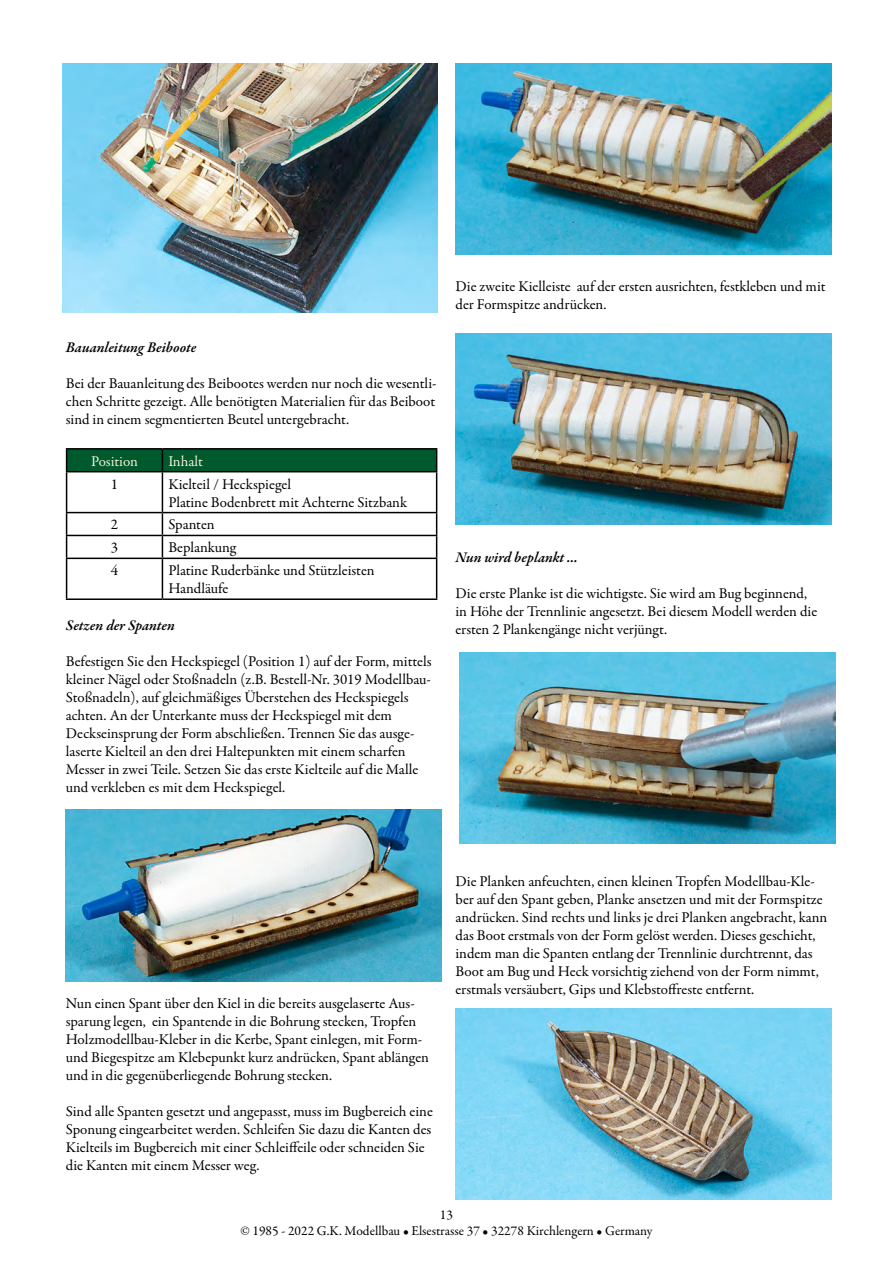
<style>
.page{position:relative;width:893px;height:1263px;background:#fff}
.page>*{position:absolute;margin:0;border:0;box-sizing:border-box;transform-origin:0 0}
.t1{font:15px/18px "Garamond Premr Pro";color:#000}
.t2{font:italic 600 15px "Garamond Premr Pro";color:#000}
.t3{font:15px "Garamond Premr Pro";color:#f6efd7}
.t4{font:13.5px/16.2px "Garamond Premr Pro";color:#000;text-align:center}
</style>
<div class="page">
<img style="left:62px;top:64px;width:375px;height:249px">
<hr style="left:66px;top:448px;width:96px;height:2px;background:#000">
<hr style="left:162px;top:448px;width:275px;height:2px;background:#000">
<div style="left:66px;top:449px;width:371px;height:22px;background:#005a2d"></div>
<hr style="left:66px;top:471px;width:96px;height:1px;background:#000">
<hr style="left:66px;top:472px;width:1px;height:40px;background:#000">
<hr style="left:162px;top:471px;width:275px;height:1px;background:#000">
<hr style="left:162px;top:472px;width:1px;height:40px;background:#000">
<hr style="left:436px;top:472px;width:1px;height:40px;background:#000">
<hr style="left:66px;top:512px;width:96px;height:1px;background:#000">
<hr style="left:162px;top:512px;width:275px;height:1px;background:#000">
<hr style="left:66px;top:535px;width:96px;height:1px;background:#000">
<svg style="left:66px;top:513px;width:1px;height:45px"></svg>
<hr style="left:162px;top:535px;width:275px;height:1px;background:#000">
<svg style="left:162px;top:513px;width:1px;height:45px"></svg>
<svg style="left:436px;top:513px;width:1px;height:45px"></svg>
<hr style="left:66px;top:558px;width:96px;height:1px;background:#000">
<hr style="left:66px;top:559px;width:1px;height:39px;background:#000">
<hr style="left:162px;top:558px;width:275px;height:1px;background:#000">
<hr style="left:162px;top:559px;width:1px;height:39px;background:#000">
<hr style="left:436px;top:559px;width:1px;height:39px;background:#000">
<hr style="left:66px;top:598px;width:96px;height:2px;background:#000">
<hr style="left:162px;top:598px;width:275px;height:2px;background:#000">
<img style="left:66px;top:809px;width:376px;height:172px">
<img style="left:456px;top:334px;width:375px;height:190px">
<img style="left:459px;top:653px;width:376px;height:190px">
<img style="left:456px;top:1009px;width:375px;height:190px">
<img style="left:456px;top:64px;width:375px;height:190px">
<p class="t2" style="left:66px;top:338px;width:132px">Bauanleitung Beiboote</p>
<p class="t1" style="left:66px;top:375px;width:372px;text-align:justify">Bei der Bauanleitung des Beibootes werden nur noch die wesentli&shy;chen Schritte gezeigt. Alle benötigten Materialien für das Beiboot sind in einem segmentierten Beutel untergebracht.</p>
<p class="t3" style="left:91px;top:452px;width:48px">Position</p>
<p class="t3" style="left:168px;top:452px;width:36px">Inhalt</p>
<p class="t1" style="left:111px;top:475px;width:9px">1</p>
<p class="t1" style="left:168px;top:475px;width:240px">Kielteil / Heckspiegel<br>Platine Bodenbrett mit Achterne Sitzbank</p>
<p class="t1" style="left:111px;top:516px;width:9px">2</p>
<p class="t1" style="left:168px;top:516px;width:48px">Spanten</p>
<p class="t1" style="left:111px;top:539px;width:9px">3</p>
<p class="t1" style="left:168px;top:539px;width:69px">Beplankung</p>
<p class="t1" style="left:111px;top:562px;width:9px">4</p>
<p class="t1" style="left:168px;top:562px;width:208px">Platine Ruderbänke und Stützleisten<br>Handläufe</p>
<p class="t2" style="left:66px;top:616px;width:111px">Setzen der Spanten</p>
<p class="t1" style="left:66px;top:653px;width:367px">Befestigen Sie den Heckspiegel (Position 1) auf der Form, mittels kleiner Nägel oder Stoßnadeln (z.B. Bestell-Nr. 3019 Modellbau-Stoßnadeln), auf gleichmäßiges Überstehen des Heckspiegels achten. An der Unterkante muss der Heckspiegel mit dem Deckseinsprung der Form abschließen. Trennen Sie das ausge&shy;laserte Kielteil an den drei Haltepunkten mit einem scharfen Messer in zwei Teile. Setzen Sie das erste Kielteile auf die Malle und verkleben es mit dem Heckspiegel.</p>
<p class="t1" style="left:456px;top:278px;width:372px">Die zweite Kielleiste auf der ersten ausrichten, festkleben und mit der Formspitze andrücken.</p>
<p class="t2" style="left:456px;top:547px;width:124px">Nun wird beplankt …</p>
<p class="t1" style="left:456px;top:584px;width:363px">Die erste Planke ist die wichtigste. Sie wird am Bug beginnend, in Höhe der Trennlinie angesetzt. Bei diesem Modell werden die ersten 2 Plankengänge nicht verjüngt.</p>
<p class="t1" style="left:66px;top:995px;width:365px">Nun einen Spant über den Kiel in die bereits ausgelaserte Aus&shy;sparung legen, ein Spantende in die Bohrung stecken, Tropfen Holzmodellbau-Kleber in die Kerbe, Spant einlegen, mit Form&shy;und Biegespitze am Klebepunkt kurz andrücken, Spant ablängen und in die gegenüberliegende Bohrung stecken.</p>
<p class="t1" style="left:66px;top:1103px;width:369px">Sind alle Spanten gesetzt und angepasst, muss im Bugbereich eine Sponung eingearbeitet werden. Schleifen Sie dazu die Kanten des Kielteils im Bugbereich mit einer Schleiffeile oder schneiden Sie die Kanten mit einem Messer weg.</p>
<p class="t1" style="left:456px;top:872px;width:373px">Die Planken anfeuchten, einen kleinen Tropfen Modellbau-Kle&shy;ber auf den Spant geben, Planke ansetzen und mit der Formspitze andrücken. Sind rechts und links je drei Planken angebracht, kann das Boot erstmals von der Form gelöst werden. Dieses geschieht, indem man die Spanten entlang der Trennlinie durchtrennt, das Boot am Bug und Heck vorsichtig ziehend von der Form nimmt, erstmals versäubert, Gips und Klebstoffreste entfernt.</p>
<p class="t4" style="left:240px;top:1207px;width:414px">13<br>© 1985 - 2022 G.K. Modellbau • Elsestrasse 37 • 32278 Kirchlengern • Germany</p>
</div>
